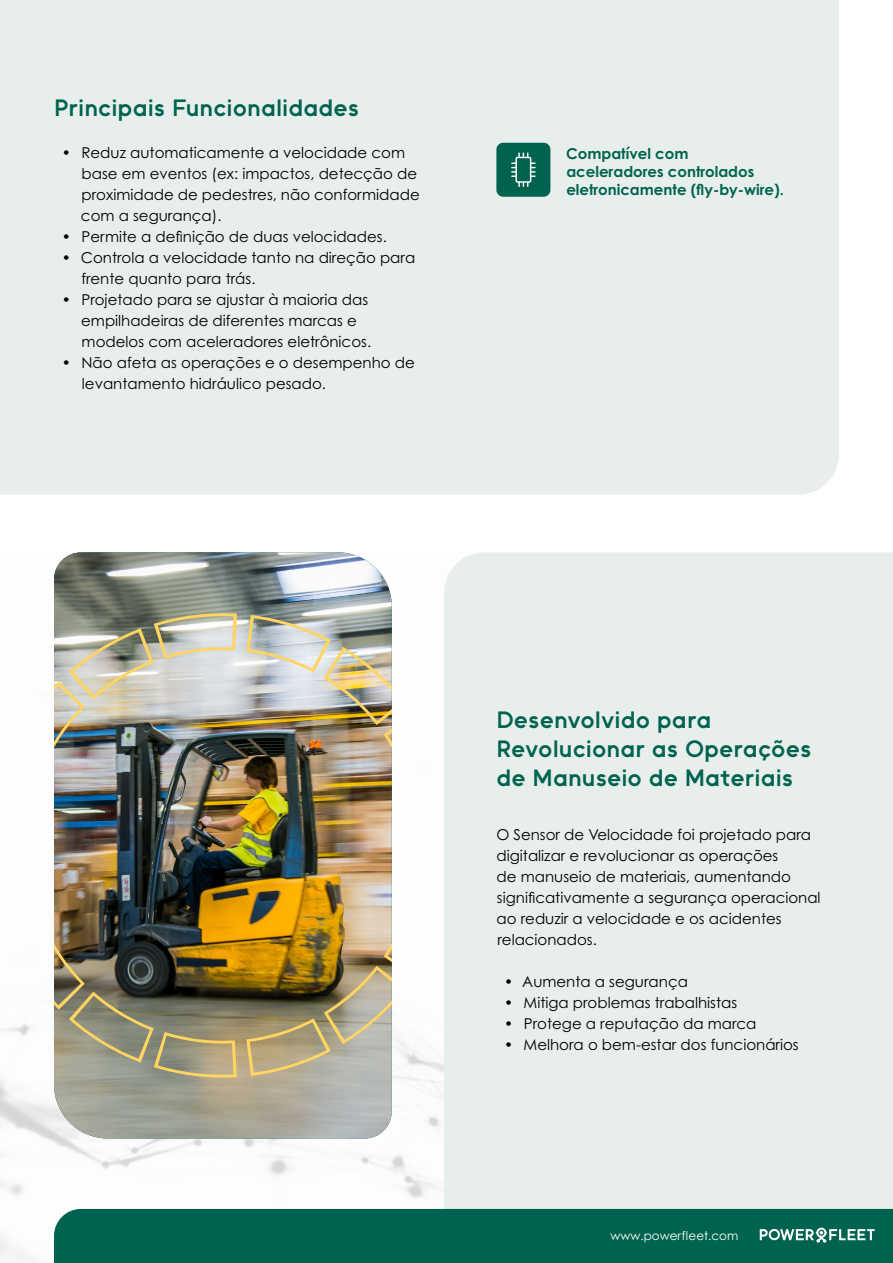
<style>
.page{position:relative;width:893px;height:1263px;background:#fff}
.page>*{position:absolute;margin:0;border:0;box-sizing:border-box;transform-origin:0 0}
.t1{font:700 24px/28.8px "II Vorkurs";color:#00634f}
.t2{font:15px/21px "Century Gothic Pro";color:#000}
.t3{font:700 15px/18px "Century Gothic Pro";color:#00644e}
.t4{font:12px "Century Gothic Pro";color:#fff}
</style>
<div class="page">
<img style="left:0;top:1024px;width:444px;height:239px">
<img style="left:54px;top:552px;width:338px;height:586px">
<img style="left:54px;top:613px;width:183px;height:152px">
<img style="left:246px;top:615px;width:146px;height:184px">
<img style="left:246px;top:892px;width:146px;height:184px">
<img style="left:54px;top:925px;width:183px;height:152px">
<div style="left:0;top:0;width:839px;height:495px;background:#e8eeec"></div>
<div style="left:444px;top:552px;width:449px;height:657px;background:#e8eeec"></div>
<div style="left:496px;top:143px;width:54px;height:54px;background:#00634f;border-radius:7px"></div>
<svg style="left:512px;top:153px;width:23px;height:33px"></svg>
<div style="left:54px;top:1209px;width:839px;height:54px;background:#00634f"></div>
<svg style="left:760px;top:1228px;width:115px;height:15px"></svg>
<h1 class="t1" style="left:54px;top:93px;width:307px">Principais Funcionalidades</h1>
<p class="t2" style="left:81px;top:141px;width:340px;text-indent:-19px">• Reduz automaticamente a velocidade com base em eventos (ex: impactos, detecção de proximidade de pedestres, não conformidade com a segurança).</p>
<p class="t2" style="left:62px;top:225px;width:327px">• Permite a definição de duas velocidades.</p>
<p class="t2" style="left:81px;top:246px;width:335px;text-indent:-20px">• Controla a velocidade tanto na direção para frente quanto para trás.</p>
<p class="t2" style="left:81px;top:288px;width:291px;text-indent:-19px">• Projetado para se ajustar à maioria das empilhadeiras de diferentes marcas e modelos com aceleradores eletrônicos.</p>
<p class="t2" style="left:82px;top:351px;width:334px;text-indent:-20px">• Não afeta as operações e o desempenho de levantamento hidráulico pesado.</p>
<p class="t3" style="left:566px;top:144px;width:219px">Compatível com aceleradores controlados eletronicamente (fly-by-wire).</p>
<h1 class="t1" style="left:496px;top:705px;width:316px">Desenvolvido para<br>Revolucionar as Operações de Manuseio de Materiais</h1>
<p class="t2" style="left:496px;top:824px;width:326px">O Sensor de Velocidade foi projetado para digitalizar e revolucionar as operações<br>de manuseio de materiais, aumentando significativamente a segurança operacional ao reduzir a velocidade e os acidentes relacionados.</p>
<p class="t2" style="left:504px;top:971px;width:185px">• Aumenta a segurança</p>
<p class="t2" style="left:504px;top:992px;width:234px">• Mitiga problemas trabalhistas</p>
<p class="t2" style="left:504px;top:1013px;width:254px">• Protege a reputação da marca</p>
<p class="t2" style="left:504px;top:1034px;width:296px">• Melhora o bem-estar dos funcionários</p>
<p class="t4" style="left:610px;top:1229px;width:130px">www.powerfleet.com</p>
</div>
